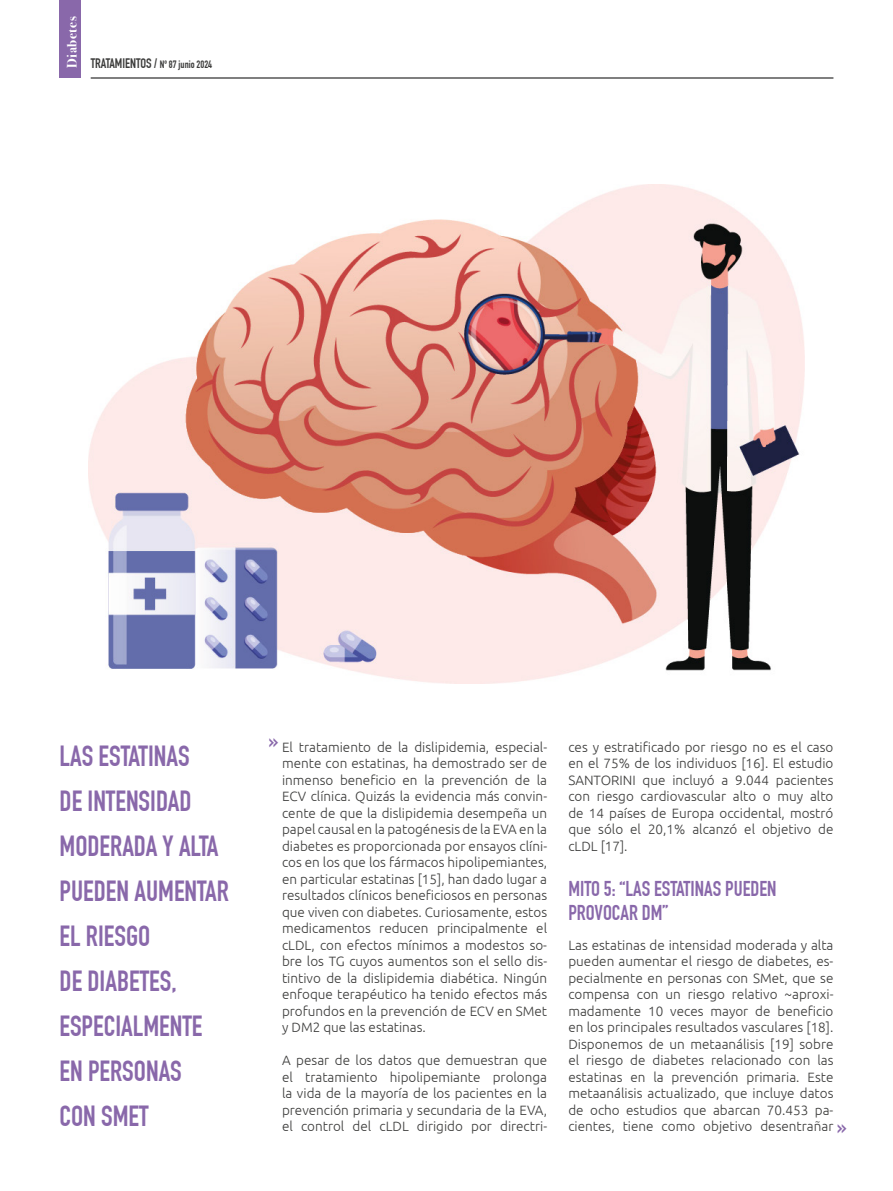
<style>
.page{position:relative;width:893px;height:1191px;background:#fff}
.page>*{position:absolute;margin:0;border:0;box-sizing:border-box;transform-origin:0 0}
.t1{font:28.5px/45px "DIN Engschrift Std";color:#8968aa}
.t2{font:22.5px "DIN Engschrift Std";color:#8968aa}
.t3{font:21px/24px "DIN Engschrift Std";color:#8968aa}
.t4{font:300 13.5px/16.5px "Ubuntu";color:#3c3c3b;text-align:justify}
.t5{font:13.5px "DIN Engschrift Std";color:#3c3c3b}
.t6{font:700 13.5px "Bodoni Svty Two ITCTT";letter-spacing:.04em;color:#fff}
.s1{font-size:10.5px}
</style>
<div class="page">
<hr style="left:91px;top:78px;width:742px;height:1px;background:#000">
<div style="left:60px;top:0;width:21px;height:78px;background:#8968aa"></div>
<img style="left:89px;top:185px;width:715px;height:498px">
<p class="t6" style="left:61px;top:68px;width:53px;rotate:-90deg">Diabetes</p>
<p class="t5" style="left:91px;top:55px;width:123px">TRATAMIENTOS / <span class="s1">Nº 87 junio 2024</span></p>
<h1 class="t1" style="left:60px;top:733px;width:171px">LAS ESTATINAS<br>DE INTENSIDAD<br>MODERADA Y ALTA<br>PUEDEN AUMENTAR<br>EL RIESGO<br>DE DIABETES,<br>ESPECIALMENTE<br>EN PERSONAS<br>CON SMET</h1>
<h2 class="t2" style="left:269px;top:727px;width:11px">»</h2>
<p class="t4" style="left:282px;top:738px;width:267px">El tratamiento de la dislipidemia, especial&shy;mente con estatinas, ha demostrado ser de inmenso beneficio en la prevención de la ECV clínica. Quizás la evidencia más convin&shy;cente de que la dislipidemia desempeña un papel causal en la patogénesis de la EVA en la diabetes es proporcionada por ensayos clíni&shy;cos en los que los fármacos hipolipemiantes, en particular estatinas [15], han dado lugar a resultados clínicos beneficiosos en personas que viven con diabetes. Curiosamente, estos medicamentos reducen principalmente el cLDL, con efectos mínimos a modestos so&shy;bre los TG cuyos aumentos son el sello dis&shy;tintivo de la dislipidemia diabética. Ningún enfoque terapéutico ha tenido efectos más profundos en la prevención de ECV en SMet y DM2 que las estatinas.</p>
<p class="t4" style="left:282px;top:1051px;width:267px">A pesar de los datos que demuestran que el tratamiento hipolipemiante prolonga la vida de la mayoría de los pacientes en la prevención primaria y secundaria de la EVA, el control del cLDL dirigido por directri-</p>
<p class="t4" style="left:568px;top:738px;width:267px">ces y estratificado por riesgo no es el caso en el 75% de los individuos [16]. El estudio SANTORINI que incluyó a 9.044 pacientes con riesgo cardiovascular alto o muy alto de 14 países de Europa occidental, mostró que sólo el 20,1% alcanzó el objetivo de cLDL [17].</p>
<h3 class="t3" style="left:568px;top:876px;width:210px">MITO 5: “LAS ESTATINAS PUEDEN<br>PROVOCAR DM”</h3>
<p class="t4" style="left:568px;top:936px;width:267px">Las estatinas de intensidad moderada y alta pueden aumentar el riesgo de diabetes, es&shy;pecialmente en personas con SMet, que se compensa con un riesgo relativo ~aproxi&shy;madamente 10 veces mayor de beneficio en los principales resultados vasculares [18].<br>Disponemos de un metaanálisis [19] sobre el riesgo de diabetes relacionado con las estatinas en la prevención primaria. Este metaanálisis actualizado, que incluye datos de ocho estudios que abarcan 70.453 pa&shy;cientes, tiene como objetivo desentrañar</p>
<h2 class="t2" style="left:837px;top:1114px;width:11px">»</h2>
</div>
